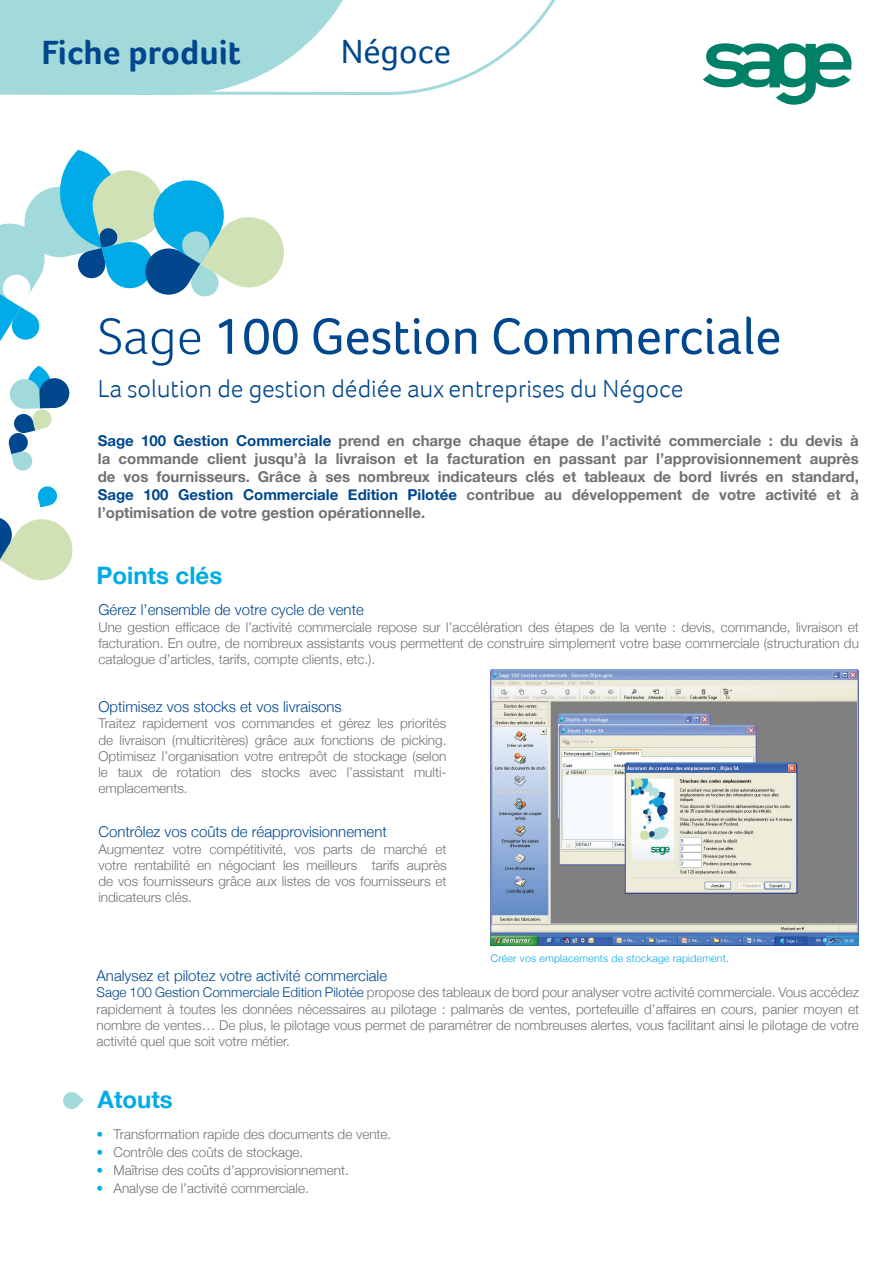
<style>
.page{position:relative;width:893px;height:1263px;background:#fff}
.page>*{position:absolute;margin:0;border:0;box-sizing:border-box;transform-origin:0 0}
.t1{font:52.5px "Foco";color:#01478d}
.t2{font:700 34.5px "Foco";color:#01478d}
.t3{font:34.5px "Foco";color:#01478d}
.t4{font:300 25.5px "Foco";color:#01478d}
.t5{font:700 24px "Helvetica Neue";color:#00abe7}
.t6{font:700 15px/18px "Helvetica Neue";color:#717074;text-align:justify}
.t7{font:300 15px "Helvetica Neue";color:#01478d}
.t8{font:300 13.5px/16.2px "Helvetica Neue";color:#717074;text-align:justify}
.t9{font:300 10.5px "Helvetica Neue";letter-spacing:.02em;color:#00abe7}
.s1{font-weight:300}
.s2{color:#01478d}
.s3{color:#00abe7}
</style>
<div class="page">
<svg style="left:0;top:486px;width:73px;height:95px"></svg>
<svg style="left:27px;top:366px;width:25px;height:42px"></svg>
<svg style="left:8px;top:378px;width:62px;height:93px"></svg>
<svg style="left:703px;top:43px;width:148px;height:62px"></svg>
<svg style="left:0;top:0;width:555px;height:341px"></svg>
<svg style="left:63px;top:1092px;width:21px;height:17px"></svg>
<img style="left:491px;top:669px;width:368px;height:276px">
<h2 class="t2" style="left:41px;top:32px;width:201px">Fiche produit</h2>
<h2 class="t3" style="left:341px;top:31px;width:112px">Négoce</h2>
<h1 class="t1" style="left:98px;top:306px;width:685px"><span class="s1">Sage</span> 100 Gestion Commerciale</h1>
<h3 class="t4" style="left:98px;top:374px;width:587px">La solution de gestion dédiée aux entreprises du Négoce</h3>
<p class="t6" style="left:98px;top:431px;width:763px"><span class="s2">Sage 100 Gestion Commerciale</span> prend en charge chaque étape de l’activité commerciale : du devis à la commande client jusqu’à la livraison et la facturation en passant par l’approvisionnement auprès de vos fournisseurs. Grâce à ses nombreux indicateurs clés et tableaux de bord livrés en standard, <span class="s2">Sage 100 Gestion Commerciale Edition Pilotée</span> contribue au développement de votre activité et à l’optimisation de votre gestion opérationnelle.</p>
<h3 class="t5" style="left:97px;top:560px;width:127px">Points clés</h3>
<p class="t7" style="left:98px;top:601px;width:267px">Gérez l’ensemble de votre cycle de vente</p>
<p class="t8" style="left:98px;top:618px;width:762px">Une gestion efficace de l’activité commerciale repose sur l’accélération des étapes de la vente : devis, commande, livraison et facturation. En outre, de nombreux assistants vous permettent de construire simplement votre base commerciale (structuration du catalogue d’articles, tarifs, compte clients, etc.).</p>
<p class="t7" style="left:98px;top:698px;width:245px">Optimisez vos stocks et vos livraisons</p>
<p class="t8" style="left:98px;top:715px;width:350px">Traitez rapidement vos commandes et gérez les priorités de livraison (multicritères) grâce aux fonctions de picking.<br>Optimisez l’organisation votre entrepôt de stockage (selon le taux de rotation des stocks avec l’assistant multi&shy;emplacements.</p>
<p class="t7" style="left:98px;top:823px;width:290px">Contrôlez vos coûts de réapprovisionnement</p>
<p class="t8" style="left:98px;top:840px;width:350px">Augmentez votre compétitivité, vos parts de marché et votre rentabilité en négociant les meilleurs tarifs auprès de vos fournisseurs grâce aux listes de vos fournisseurs et indicateurs clés.</p>
<p class="t9" style="left:491px;top:952px;width:240px">Créer vos emplacements de stockage rapidement.</p>
<p class="t7" style="left:97px;top:967px;width:292px">Analysez et pilotez votre activité commerciale</p>
<p class="t8" style="left:97px;top:984px;width:764px"><span class="s2">Sage 100 Gestion Commerciale Edition Pilotée</span> propose des tableaux de bord pour analyser votre activité commerciale. Vous accédez rapidement à toutes les données nécessaires au pilotage : palmarès de ventes, portefeuille d’affaires en cours, panier moyen et nombre de ventes… De plus, le pilotage vous permet de paramétrer de nombreuses alertes, vous facilitant ainsi le pilotage de votre activité quel que soit votre métier.</p>
<h3 class="t5" style="left:98px;top:1084px;width:77px">Atouts</h3>
<p class="t8" style="left:97px;top:1126px;width:296px"><span class="s3">•</span> Transformation rapide des documents de vente.</p>
<p class="t8" style="left:97px;top:1144px;width:208px"><span class="s3">•</span> Contrôle des coûts de stockage.</p>
<p class="t8" style="left:97px;top:1162px;width:254px"><span class="s3">•</span> Maîtrise des coûts d’approvisionnement.</p>
<p class="t8" style="left:97px;top:1180px;width:214px"><span class="s3">•</span> Analyse de l’activité commerciale.</p>
</div>
